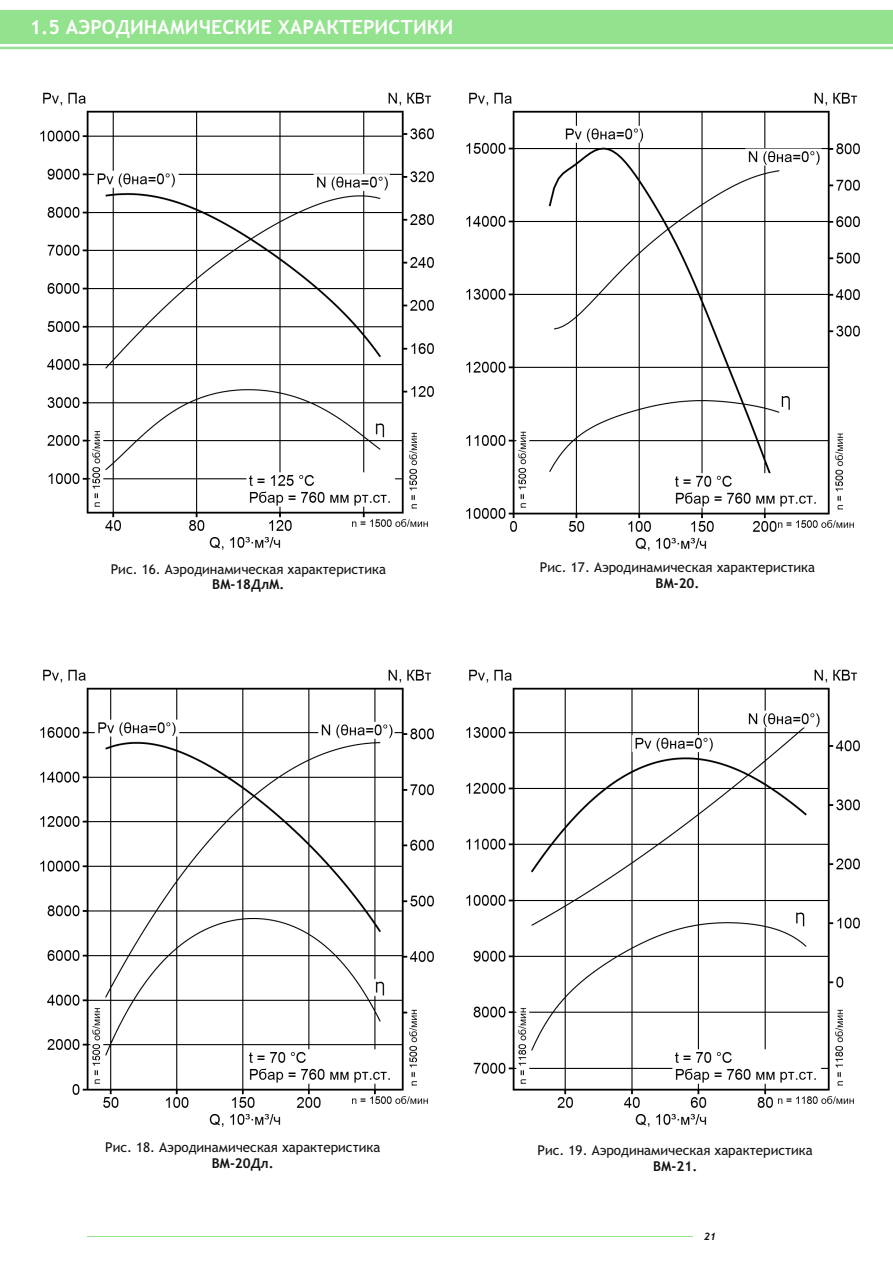
<style>
.page{position:relative;width:893px;height:1263px;background:#fff}
.page>*{position:absolute;margin:0;border:0;box-sizing:border-box;transform-origin:0 0}
.t1{font:700 19.65px "Trebuchet MS";color:#fff}
.t2{font:13.5px "Trebuchet MS";color:#111}
.t3{font:700 13.5px "Trebuchet MS";color:#111}
.t4{font:italic 700 10.2px "Trebuchet";color:#111}
</style>
<div class="page">
<div style="left:0;top:10px;width:893px;height:34px;background:#93e28d"></div>
<hr style="left:0;top:47px;width:893px;height:2px;background:#93e28d">
<hr style="left:88px;top:1236px;width:605px;height:1px;background:#93e28d">
<img style="left:40px;top:92px;width:394px;height:458px">
<img style="left:466px;top:92px;width:394px;height:459px">
<img style="left:40px;top:669px;width:394px;height:458px">
<img style="left:466px;top:669px;width:394px;height:458px">
<h1 class="t1" style="left:30px;top:19px;width:425px">1.5 АЭРОДИНАМИЧЕСКИЕ ХАРАКТЕРИСТИКИ</h1>
<p class="t2" style="left:111px;top:564px;width:277px">Рис. 16. Аэродинамическая характеристика</p>
<p class="t3" style="left:212px;top:579px;width:74px">ВM-18ДлМ.</p>
<p class="t2" style="left:540px;top:562px;width:277px">Рис. 17. Аэродинамическая характеристика</p>
<p class="t3" style="left:656px;top:578px;width:45px">ВM-20.</p>
<p class="t2" style="left:105px;top:1142px;width:277px">Рис. 18. Аэродинамическая характеристика</p>
<p class="t3" style="left:212px;top:1158px;width:63px">ВM-20Дл.</p>
<p class="t2" style="left:538px;top:1145px;width:277px">Рис. 19. Аэродинамическая характеристика</p>
<p class="t3" style="left:653px;top:1161px;width:46px">ВМ-21.</p>
<p class="t4" style="left:704px;top:1232px;width:13px">21</p>
</div>
